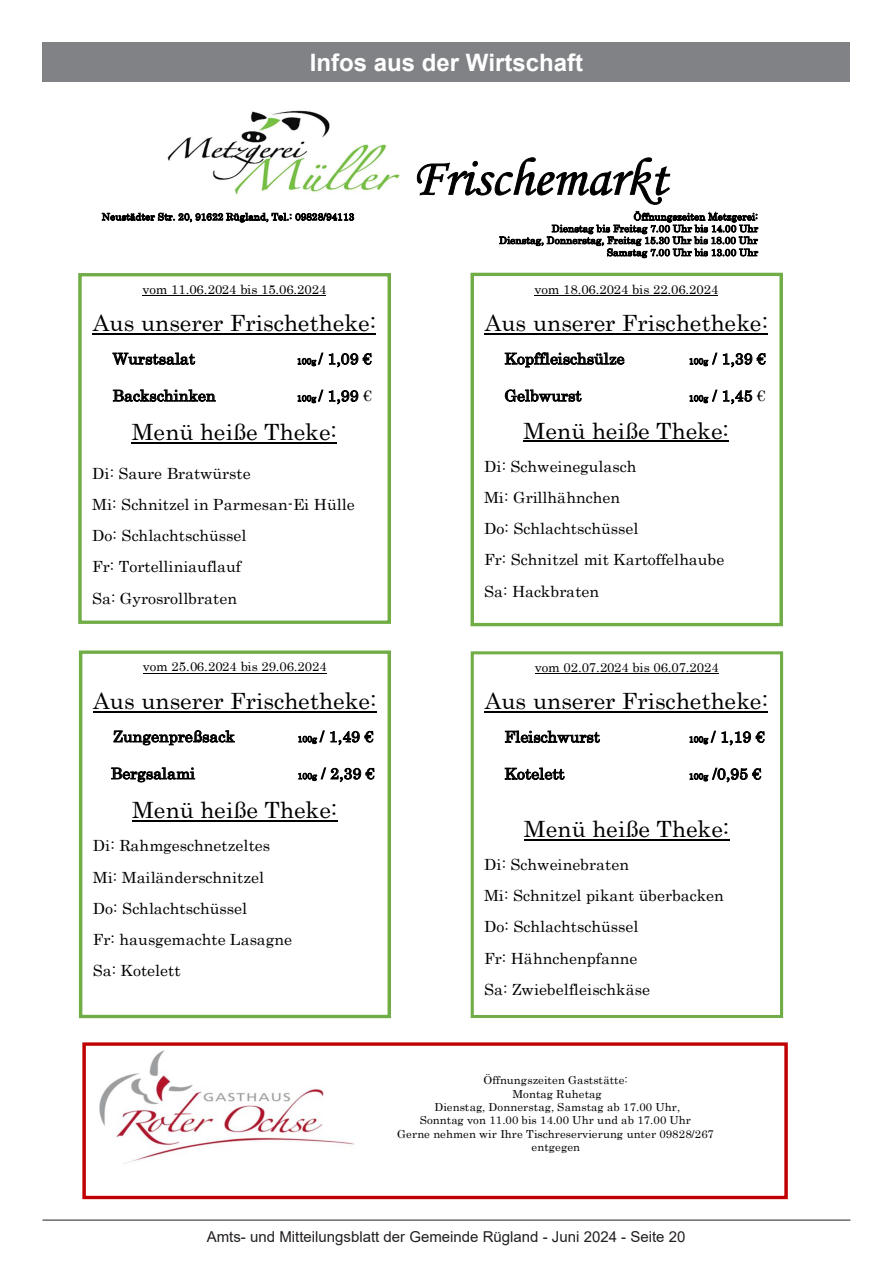
<style>
.page{position:relative;width:893px;height:1263px;background:#fff}
.page>*{position:absolute;margin:0;border:0;box-sizing:border-box;transform-origin:0 0}
.t1{font:53.1px "Monotype Corsiva";color:#000}
.t2{font:700 24px "Arial";color:#fff}
.t3{font:22.35px "Century";color:#000}
.t4{font:15.45px/31.2px "Century";color:#000}
.t5{font:15px "Arial";color:#231f20}
.t6{font:12.75px "Century";color:#000}
.t7{font:11.1px/13.5px "Century";letter-spacing:.005em;color:#000;text-align:center}
.t8{font:9.6px/11.9px "Century";letter-spacing:.01em;color:#000;text-align:right}
.s1{font-size:8.4px}
</style>
<div class="page">
<hr style="left:43px;top:1220px;width:807px;height:1px;background:#231f20">
<div style="left:43px;top:43px;width:807px;height:39px;background:#808285"></div>
<img style="left:167px;top:110px;width:233px;height:85px">
<div style="left:78px;top:273px;width:313px;height:351px;border:3px solid #70ad47"></div>
<hr style="left:142px;top:295px;width:184px;height:1px;background:#000">
<hr style="left:93px;top:333px;width:283px;height:1px;background:#000">
<hr style="left:132px;top:443px;width:205px;height:1px;background:#000">
<div style="left:471px;top:273px;width:312px;height:353px;border:3px solid #70ad47"></div>
<hr style="left:534px;top:295px;width:184px;height:1px;background:#000">
<hr style="left:485px;top:333px;width:283px;height:1px;background:#000">
<hr style="left:524px;top:441px;width:205px;height:1px;background:#000">
<div style="left:79px;top:650px;width:312px;height:368px;border:3px solid #70ad47"></div>
<hr style="left:143px;top:673px;width:183px;height:1px;background:#000">
<hr style="left:93px;top:711px;width:283px;height:1px;background:#000">
<hr style="left:132px;top:820px;width:205px;height:1px;background:#000">
<div style="left:471px;top:651px;width:312px;height:367px;border:3px solid #70ad47"></div>
<hr style="left:535px;top:673px;width:183px;height:1px;background:#000">
<hr style="left:485px;top:711px;width:283px;height:1px;background:#000">
<hr style="left:524px;top:839px;width:205px;height:1px;background:#000">
<div style="left:82px;top:1042px;width:706px;height:157px;border:3px solid #c00000"></div>
<img style="left:99px;top:1050px;width:255px;height:114px">
<p class="t2" style="left:310px;top:45px;width:275px">Infos aus der Wirtschaft</p>
<p class="t1" style="left:411px;top:146px;width:258px">Frischemarkt</p>
<p class="t8" style="left:102px;top:210px;width:254px">Neustädter Str. 20, 91622 Rügland, Tel.: 09828/94113</p>
<p class="t8" style="left:499px;top:210px;width:261px">Öffnungszeiten Metzgerei:<br>Dienstag bis Freitag 7.00 Uhr bis 14.00 Uhr<br>Dienstag, Donnerstag, Freitag 15.30 Uhr bis 18.00 Uhr Samstag 7.00 Uhr bis 13.00 Uhr</p>
<p class="t6" style="left:142px;top:278px;width:185px">vom 11.06.2024 bis 15.06.2024</p>
<p class="t3" style="left:93px;top:304px;width:285px">Aus unserer Frischetheke:</p>
<p class="t4" style="left:113px;top:342px;width:84px">Wurstsalat</p>
<p class="t4" style="left:297px;top:342px;width:76px"><span class="s1">100g</span> / 1,09 €</p>
<p class="t4" style="left:113px;top:379px;width:105px">Backschinken</p>
<p class="t4" style="left:297px;top:379px;width:77px"><span class="s1">100g</span> / 1,99 €</p>
<p class="t3" style="left:132px;top:413px;width:207px">Menü heiße Theke:</p>
<p class="t4" style="left:92px;top:456px;width:264px">Di: Saure Bratwürste<br>Mi: Schnitzel in Parmesan-Ei Hülle<br>Do: Schlachtschüssel<br>Fr: Tortelliniauflauf<br>Sa: Gyrosrollbraten</p>
<p class="t6" style="left:534px;top:278px;width:185px">vom 18.06.2024 bis 22.06.2024</p>
<p class="t3" style="left:485px;top:304px;width:285px">Aus unserer Frischetheke:</p>
<p class="t4" style="left:504px;top:342px;width:122px">Kopffleischsülze</p>
<p class="t4" style="left:689px;top:342px;width:78px"><span class="s1">100g</span> / 1,39 €</p>
<p class="t4" style="left:505px;top:379px;width:78px">Gelbwurst</p>
<p class="t4" style="left:689px;top:379px;width:78px"><span class="s1">100g</span> / 1,45 €</p>
<p class="t3" style="left:524px;top:412px;width:207px">Menü heiße Theke:</p>
<p class="t4" style="left:484px;top:449px;width:242px">Di: Schweinegulasch<br>Mi: Grillhähnchen<br>Do: Schlachtschüssel<br>Fr: Schnitzel mit Kartoffelhaube<br>Sa: Hackbraten</p>
<p class="t6" style="left:143px;top:656px;width:185px">vom 25.06.2024 bis 29.06.2024</p>
<p class="t3" style="left:93px;top:682px;width:285px">Aus unserer Frischetheke:</p>
<p class="t4" style="left:113px;top:719px;width:123px">Zungenpreßsack</p>
<p class="t4" style="left:298px;top:719px;width:77px"><span class="s1">100g</span> / 1,49 €</p>
<p class="t4" style="left:111px;top:756px;width:86px">Bergsalami</p>
<p class="t4" style="left:298px;top:756px;width:78px"><span class="s1">100g</span> / 2,39 €</p>
<p class="t3" style="left:132px;top:791px;width:207px">Menü heiße Theke:</p>
<p class="t4" style="left:93px;top:829px;width:201px">Di: Rahmgeschnetzeltes<br>Mi: Mailänderschnitzel<br>Do: Schlachtschüssel<br>Fr: hausgemachte Lasagne<br>Sa: Kotelett</p>
<p class="t6" style="left:535px;top:656px;width:185px">vom 02.07.2024 bis 06.07.2024</p>
<p class="t3" style="left:485px;top:682px;width:285px">Aus unserer Frischetheke:</p>
<p class="t4" style="left:504px;top:720px;width:97px">Fleischwurst</p>
<p class="t4" style="left:689px;top:720px;width:77px"><span class="s1">100g</span> / 1,19 €</p>
<p class="t4" style="left:504px;top:757px;width:61px">Kotelett</p>
<p class="t4" style="left:689px;top:757px;width:74px"><span class="s1">100g</span> /0,95 €</p>
<p class="t3" style="left:524px;top:810px;width:207px">Menü heiße Theke:</p>
<p class="t4" style="left:484px;top:848px;width:241px">Di: Schweinebraten<br>Mi: Schnitzel pikant überbacken<br>Do: Schlachtschüssel<br>Fr: Hähnchenpfanne<br>Sa: Zwiebelfleischkäse</p>
<p class="t7" style="left:397px;top:1072px;width:318px">Öffnungszeiten Gaststätte:<br>Montag Ruhetag<br>Dienstag, Donnerstag, Samstag ab 17.00 Uhr,<br>Sonntag von 11.00 bis 14.00 Uhr und ab 17.00 Uhr<br>Gerne nehmen wir Ihre Tischreservierung unter 09828/267 entgegen</p>
<p class="t5" style="left:207px;top:1226px;width:480px">Amts- und Mitteilungsblatt der Gemeinde Rügland - Juni 2024 - Seite 20</p>
</div>
